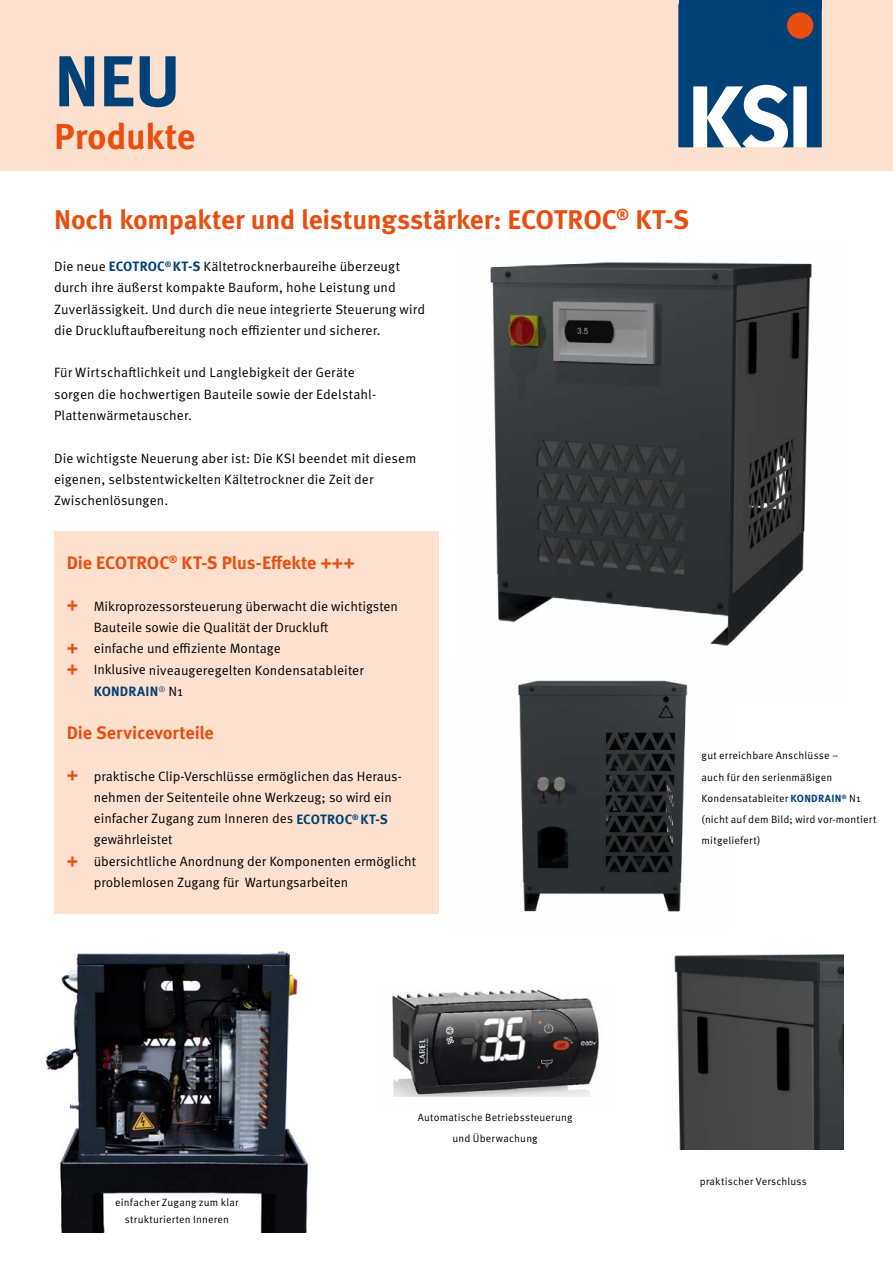
<style>
.page{position:relative;width:893px;height:1263px;background:#fff}
.page>*{position:absolute;margin:0;border:0;box-sizing:border-box;transform-origin:0 0}
.t1{font:700 72px "Meta OT";color:#004177}
.t2{font:700 36px "Meta OT";letter-spacing:-.01em;color:#e94e0f}
.t3{font:700 27px "Meta OT";letter-spacing:-.01em;color:#e94e0f}
.t4{font:700 18px "Meta OT";letter-spacing:-.005em;color:#e94e0f}
.t5{font:13.5px/21.3px "Meta OT";color:#000}
.t6{font:10.5px/21.3px "Meta OT";letter-spacing:.015em;color:#000}
.s1{font-weight:700;color:#004177}
.s2{font-weight:700;font-size:18px;color:#e94e0f}
</style>
<div class="page">
<div style="left:0;top:0;width:893px;height:170px;background:#fde0ce"></div>
<div style="left:679px;top:0;width:142px;height:9px;background:#004177"></div>
<svg style="left:679px;top:9px;width:142px;height:138px;background:#376a94"></svg>
<div style="left:787px;top:12px;width:26px;height:27px;background:#e94e0f;border-radius:50%"></div>
<img style="left:490px;top:262px;width:322px;height:384px">
<img style="left:392px;top:989px;width:207px;height:108px">
<img style="left:674px;top:954px;width:169px;height:195px">
<img style="left:46px;top:951px;width:262px;height:281px">
<div style="left:54px;top:531px;width:385px;height:383px;background:#fde0ce"></div>
<img style="left:518px;top:680px;width:170px;height:232px">
<p class="t1" style="left:54px;top:36px;width:128px">NEU</p>
<p class="t2" style="left:54px;top:114px;width:143px">Produkte</p>
<p class="t3" style="left:54px;top:202px;width:637px">Noch kompakter und leistungsstärker: ECOTROC<sup>®</sup> KT-S</p>
<p class="t5" style="left:54px;top:256px;width:373px">Die neue <span class="s1">ECOTROC</span><sup>®</sup> <span class="s1">KT-S</span> Kältetrocknerbaureihe überzeugt durch ihre äußerst kompakte Bauform, hohe Leistung und Zuverlässigkeit. Und durch die neue integrierte Steuerung wird die Druckluftaufbereitung noch effizienter und sicherer.</p>
<p class="t5" style="left:54px;top:362px;width:324px">Für Wirtschaftlichkeit und Langlebigkeit der Geräte sorgen die hochwertigen Bauteile sowie der Edelstahl-<br>Plattenwärmetauscher.</p>
<p class="t5" style="left:54px;top:447px;width:364px">Die wichtigste Neuerung aber ist: Die KSI beendet mit diesem eigenen, selbstentwickelten Kältetrockner die Zeit der<br>Zwischenlösungen.</p>
<p class="t4" style="left:67px;top:551px;width:290px">Die ECOTROC<sup>®</sup> KT-S Plus-Effekte +++</p>
<p class="t5" style="left:94px;top:595px;width:306px;text-indent:-27px"><span class="s2">+</span> Mikroprozessorsteuerung überwacht die wichtigsten<br>Bauteile sowie die Qualität der Druckluft</p>
<p class="t5" style="left:67px;top:638px;width:216px"><span class="s2">+</span> einfache und effiziente Montage</p>
<p class="t5" style="left:94px;top:660px;width:272px;text-indent:-27px"><span class="s2">+</span> Inklusive niveaugeregelten Kondensatableiter<br><span class="s1">KONDRAIN</span><sup>®</sup> N1</p>
<p class="t4" style="left:67px;top:721px;width:149px">Die Servicevorteile</p>
<p class="t5" style="left:94px;top:765px;width:310px;text-indent:-27px"><span class="s2">+</span> praktische Clip-Verschlüsse ermöglichen das Heraus&shy;nehmen der Seitenteile ohne Werkzeug; so wird ein einfacher Zugang zum Inneren des <span class="s1">ECOTROC</span><sup>®</sup> <span class="s1">KT-S </span>gewährleistet</p>
<p class="t5" style="left:94px;top:850px;width:324px;text-indent:-27px"><span class="s2">+</span> übersichtliche Anordnung der Komponenten ermöglicht problemlosen Zugang für Wartungsarbeiten</p>
<p class="t6" style="left:702px;top:745px;width:160px">gut erreichbare Anschlüsse – auch für den serienmäßigen<br>Kondensatableiter <span class="s1">KONDRAIN</span><sup>®</sup> N1</p>
<p class="t6" style="left:702px;top:809px;width:176px">(nicht auf dem Bild; wird vor-montiert mitgeliefert)</p>
<p class="t6" style="left:115px;top:1192px;width:125px">einfacher Zugang zum klar</p>
<p class="t6" style="left:125px;top:1208px;width:106px">strukturierten Inneren</p>
<p class="t6" style="left:418px;top:1107px;width:156px;text-align:center">Automatische Betriebssteuerung und Überwachung</p>
<p class="t6" style="left:700px;top:1170px;width:109px">praktischer Verschluss</p>
</div>
